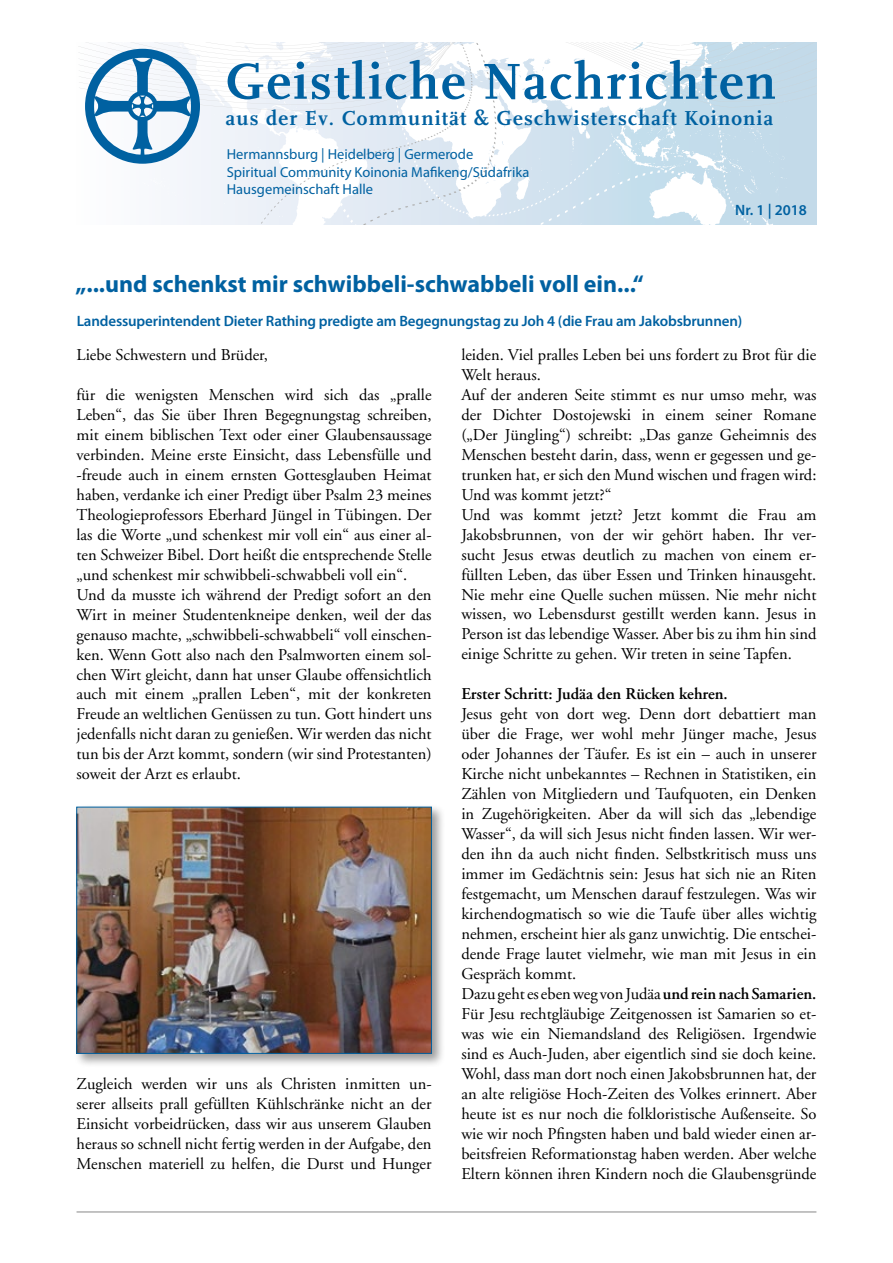
<style>
.page{position:relative;width:893px;height:1263px;background:#fff}
.page>*{position:absolute;margin:0;border:0;box-sizing:border-box;transform-origin:0 0}
.t1{font:700 52.65px "FF Scala";letter-spacing:.04em;color:#0061a1}
.t2{font:700 24px "Myriad Pro";color:#0061a1}
.t3{font:700 21px "FF Scala";letter-spacing:.055em;color:#0061a1}
.t4{font:16.5px/20px "Adobe Garamond";color:#000}
.t5{font:600 16.5px "Adobe Garamond";color:#000}
.t6{font:600 15px "Myriad Pro";letter-spacing:-.01em;color:#0061a1}
.t7{font:14.55px/17.4px "Myriad Pro";color:#0061a1}
.s1{font-weight:600}
</style>
<div class="page">
<hr style="left:77px;top:1211px;width:739px;height:1px;background:#878787">
<svg style="left:170px;top:164px;width:647px;height:60px"></svg>
<svg style="left:78px;top:43px;width:739px;height:121px"></svg>
<div style="left:74px;top:804px;width:372px;height:264px;background:#000;opacity:.4"></div>
<img style="left:79px;top:809px;width:351px;height:242px">
<div style="left:77px;top:807px;width:355px;height:246px;border:1px solid #0061a1"></div>
<h1 class="t1" style="left:225px;top:52px;width:552px">Geistliche Nachrichten</h1>
<p class="t3" style="left:226px;top:107px;width:549px">aus der Ev. Communität &amp; Geschwisterschaft Koinonia</p>
<p class="t7" style="left:227px;top:146px;width:304px">Hermannsburg | Heidelberg | Germerode<br>Spiritual Community Koinonia Mafikeng/Südafrika<br>Hausgemeinschaft Halle</p>
<h2 class="t2" style="left:75px;top:271px;width:570px">„...und schenkst mir schwibbeli-schwabbeli voll ein...“</h2>
<p class="t6" style="left:735px;top:202px;width:73px">Nr. 1 | 2018</p>
<p class="t6" style="left:77px;top:313px;width:667px">Landessuperintendent Dieter Rathing predigte am Begegnungstag zu Joh 4 (die Frau am Jakobsbrunnen)</p>
<p class="t4" style="left:77px;top:345px;width:193px">Liebe Schwestern und Brüder,</p>
<p class="t4" style="left:77px;top:385px;width:357px">für die wenigsten Menschen wird sich das „pralle Leben“, das Sie über Ihren Begegnungstag schreiben, mit einem biblischen Text oder einer Glaubensaussage verbinden. Meine erste Einsicht, dass Lebensfülle und -freude auch in einem ernsten Gottesglauben Heimat haben, verdanke ich einer Predigt über Psalm 23 meines Theologieprofessors Eberhard Jüngel in Tübingen. Der las die Worte „und schenkest mir voll ein“ aus einer al&shy;ten Schweizer Bibel. Dort heißt die entsprechende Stelle „und schenkest mir schwibbeli-schwabbeli voll ein“.<br>Und da musste ich während der Predigt sofort an den Wirt in meiner Studentenkneipe denken, weil der das genauso machte, „schwibbeli-schwabbeli“ voll einschen&shy;ken. Wenn Gott also nach den Psalmworten einem sol&shy;chen Wirt gleicht, dann hat unser Glaube offensichtlich auch mit einem „prallen Leben“, mit der konkreten Freude an weltlichen Genüssen zu tun. Gott hindert uns jedenfalls nicht daran zu genießen. Wir werden das nicht tun bis der Arzt kommt, sondern (wir sind Protestanten) soweit der Arzt es erlaubt.</p>
<p class="t4" style="left:77px;top:1074px;width:357px;text-align:justify">Zugleich werden wir uns als Christen inmitten un&shy;serer allseits prall gefüllten Kühlschränke nicht an der Einsicht vorbeidrücken, dass wir aus unserem Glauben heraus so schnell nicht fertig werden in der Aufgabe, den Menschen materiell zu helfen, die Durst und Hunger</p>
<p class="t4" style="left:461px;top:345px;width:357px">leiden. Viel pralles Leben bei uns fordert zu Brot für die Welt heraus.<br>Auf der anderen Seite stimmt es nur umso mehr, was der Dichter Dostojewski in einem seiner Romane („Der Jüngling“) schreibt: „Das ganze Geheimnis des Menschen besteht darin, dass, wenn er gegessen und ge&shy;trunken hat, er sich den Mund wischen und fragen wird:<br>Und was kommt jetzt?“<br>Und was kommt jetzt? Jetzt kommt die Frau am Jakobsbrunnen, von der wir gehört haben. Ihr ver&shy;sucht Jesus etwas deutlich zu machen von einem er&shy;füllten Leben, das über Essen und Trinken hinausgeht.<br>Nie mehr eine Quelle suchen müssen. Nie mehr nicht wissen, wo Lebensdurst gestillt werden kann. Jesus in Person ist das lebendige Wasser. Aber bis zu ihm hin sind einige Schritte zu gehen. Wir treten in seine Tapfen.</p>
<p class="t5" style="left:461px;top:685px;width:268px">Erster Schritt: Judäa den Rücken kehren.</p>
<p class="t4" style="left:461px;top:705px;width:357px">Jesus geht von dort weg. Denn dort debattiert man über die Frage, wer wohl mehr Jünger mache, Jesus oder Johannes der Täufer. Es ist ein – auch in unserer Kirche nicht unbekanntes – Rechnen in Statistiken, ein Zählen von Mitgliedern und Taufquoten, ein Denken in Zugehörigkeiten. Aber da will sich das „lebendige Wasser“, da will sich Jesus nicht finden lassen. Wir wer&shy;den ihn da auch nicht finden. Selbstkritisch muss uns immer im Gedächtnis sein: Jesus hat sich nie an Riten festgemacht, um Menschen darauf festzulegen. Was wir kirchendogmatisch so wie die Taufe über alles wichtig nehmen, erscheint hier als ganz unwichtig. Die entschei&shy;dende Frage lautet vielmehr, wie man mit Jesus in ein Gespräch kommt.<br>Dazu geht es eben weg von Judäa <span class="s1">und rein nach Samarien.<br></span>Für Jesu rechtgläubige Zeitgenossen ist Samarien so et&shy;was wie ein Niemandsland des Religiösen. Irgendwie sind es Auch-Juden, aber eigentlich sind sie doch keine.<br>Wohl, dass man dort noch einen Jakobsbrunnen hat, der an alte religiöse Hoch-Zeiten des Volkes erinnert. Aber heute ist es nur noch die folkloristische Außenseite. So wie wir noch Pfingsten haben und bald wieder einen ar&shy;beitsfreien Reformationstag haben werden. Aber welche Eltern können ihren Kindern noch die Glaubensgründe</p>
</div>
